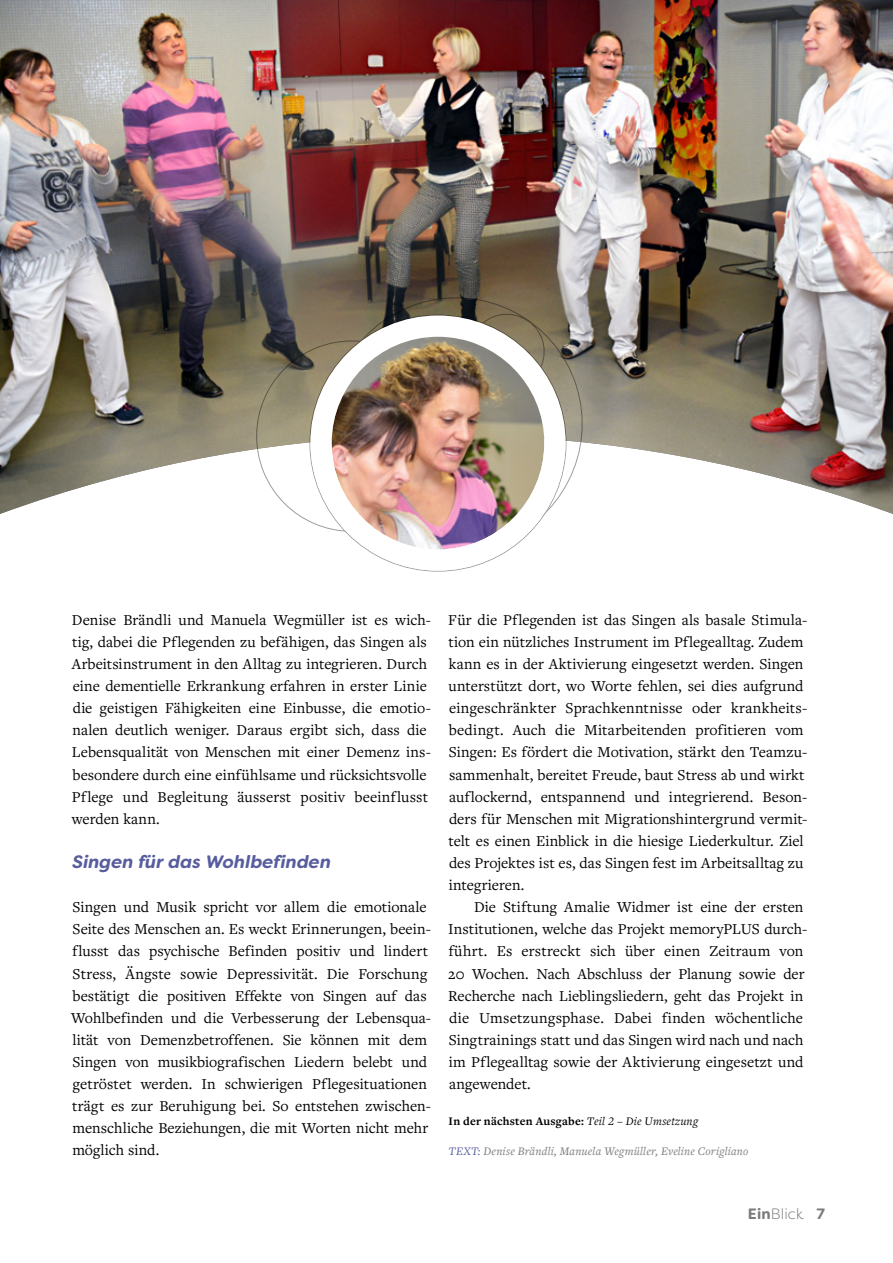
<style>
.page{position:relative;width:893px;height:1263px;background:#fff}
.page>*{position:absolute;margin:0;border:0;box-sizing:border-box;transform-origin:0 0}
.t1{font:italic 700 18px "Filson Soft";letter-spacing:.005em;color:#575d9d}
.t2{font:15.75px/22px "Freight Text Pro";letter-spacing:.005em;color:#000}
.t3{font:300 15px "Filson Soft";letter-spacing:.005em;color:#7c7b7b}
.t4{font:italic 12px "Freight Text Pro";letter-spacing:.015em;color:#7c7b7b}
.t5{font:700 12px "Freight Text Pro";letter-spacing:.02em;color:#000}
.s1{font-weight:400;font-style:italic}
.s2{color:#575d9d}
.s3{font-weight:700}
</style>
<div class="page">
<img style="left:0;top:0;width:893px;height:514px">
<svg style="left:243px;top:282px;width:356px;height:284px"></svg>
<img style="left:332px;top:337px;width:212px;height:212px;border-radius:106px">
<div style="left:310px;top:315px;width:256px;height:256px;border:21px solid #fff;border-radius:50%"></div>
<p class="t2" style="left:72px;top:608px;width:361px">Denise Brändli und Manuela Wegmüller ist es wich&shy;tig, dabei die Pflegenden zu befähigen, das Singen als Arbeitsinstrument in den Alltag zu integrieren. Durch eine dementielle Erkrankung erfahren in erster Linie die geistigen Fähigkeiten eine Einbusse, die emotio&shy;nalen deutlich weniger. Daraus ergibt sich, dass die Lebensqualität von Menschen mit einer Demenz ins&shy;besondere durch eine einfühlsame und rücksichtsvolle Pflege und Begleitung äusserst positiv beeinflusst werden kann.</p>
<p class="t1" style="left:72px;top:850px;width:260px">Singen für das Wohlbefinden</p>
<p class="t2" style="left:71px;top:895px;width:361px">Singen und Musik spricht vor allem die emotionale Seite des Menschen an. Es weckt Erinnerungen, beein&shy;flusst das psychische Befinden positiv und lindert Stress, Ängste sowie Depressivität. Die Forschung bestätigt die positiven Effekte von Singen auf das Wohlbefinden und die Verbesserung der Lebensqua&shy;lität von Demenzbetroffenen. Sie können mit dem Singen von musikbiografischen Liedern belebt und getröstet werden. In schwierigen Pflegesituationen trägt es zur Beruhigung bei. So entstehen zwischen&shy;menschliche Beziehungen, die mit Worten nicht mehr möglich sind.</p>
<p class="t2" style="left:448px;top:608px;width:360px">Für die Pflegenden ist das Singen als basale Stimula&shy;tion ein nützliches Instrument im Pflegealltag. Zudem kann es in der Aktivierung eingesetzt werden. Singen unterstützt dort, wo Worte fehlen, sei dies aufgrund eingeschränkter Sprachkenntnisse oder krankheits&shy;bedingt. Auch die Mitarbeitenden profitieren vom Singen: Es fördert die Motivation, stärkt den Teamzu&shy;sammenhalt, bereitet Freude, baut Stress ab und wirkt auflockernd, entspannend und integrierend. Beson&shy;ders für Menschen mit Migrationshintergrund vermit&shy;telt es einen Einblick in die hiesige Liederkultur. Ziel des Projektes ist es, das Singen fest im Arbeitsalltag zu integrieren.</p>
<p class="t2" style="left:448px;top:895px;width:361px;text-indent:26px">Die Stiftung Amalie Widmer ist eine der ersten Institutionen, welche das Projekt memoryPLUS durch&shy;führt. Es erstreckt sich über einen Zeitraum von 20 Wochen. Nach Abschluss der Planung sowie der Recherche nach Lieblingsliedern, geht das Projekt in die Umsetzungsphase. Dabei finden wöchentliche Singtrainings statt und das Singen wird nach und nach im Pflegealltag sowie der Aktivierung eingesetzt und angewendet.</p>
<p class="t5" style="left:449px;top:1113px;width:251px">In der nächsten Ausgabe: <span class="s1">Teil 2 – Die Umsetzung</span></p>
<p class="t4" style="left:449px;top:1144px;width:301px"><span class="s2">TEXT:</span> Denise Brändli, Manuela Wegmüller, Eveline Corigliano</p>
<p class="t3" style="left:748px;top:1204px;width:78px"><span class="s3">Ein</span>Blick <span class="s3">7</span></p>
</div>
